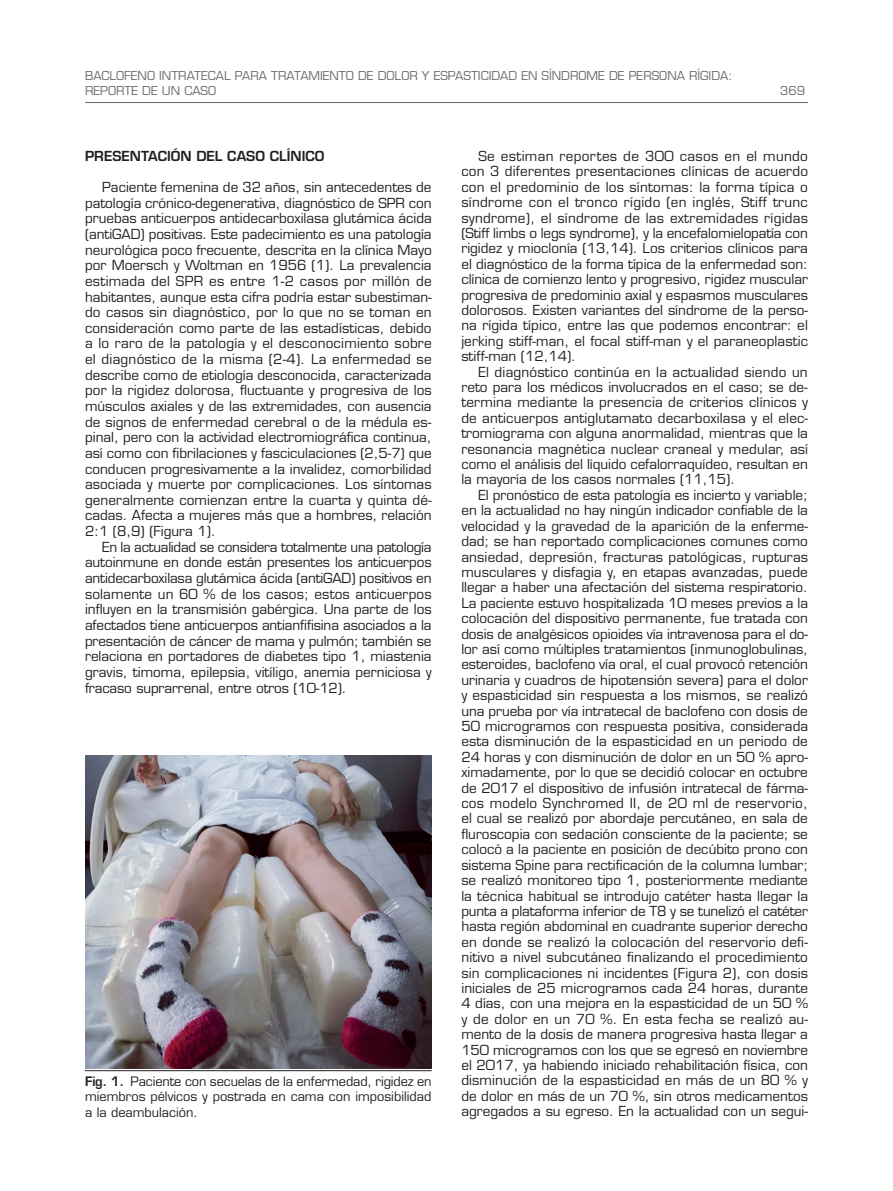
<style>
.page{position:relative;width:893px;height:1191px;background:#fff}
.page>*{position:absolute;margin:0;border:0;box-sizing:border-box;transform-origin:0 0}
.t1{font:13.5px/15.5px "Eurostile LT Std";color:#231f20;text-align:justify}
.t2{font:600 13.5px "Eurostile LT Std";color:#231f20}
.t3{font:12.75px/15.3px "Eurostile LT Std";color:#231f20;text-align:justify}
.t4{font:12px/15px "Eurostile LT Std";color:#6c6d70}
.s1{font-weight:600}
</style>
<div class="page">
<hr style="left:85px;top:102px;width:723px;height:1px;background:#6c6d70">
<hr style="left:85px;top:1070px;width:347px;height:1px;background:#231f20">
<img style="left:85px;top:755px;width:347px;height:313px">
<p class="t4" style="left:85px;top:68px;width:649px">BACLOFENO INTRATECAL PARA TRATAMIENTO DE DOLOR Y ESPASTICIDAD EN SÍNDROME DE PERSONA RÍGIDA:<br>REPORTE DE UN CASO</p>
<p class="t4" style="left:780px;top:83px;width:26px">369</p>
<p class="t2" style="left:85px;top:147px;width:241px">PRESENTACIÓN DEL CASO CLÍNICO</p>
<p class="t1" style="left:85px;top:179px;width:348px;text-indent:17px">Paciente femenina de 32 años, sin antecedentes de patología crónico-degenerativa, diagnóstico de SPR con pruebas anticuerpos antidecarboxilasa glutámica ácida (antiGAD) positivas. Este padecimiento es una patología neurológica poco frecuente, descrita en la clínica Mayo por Moersch y Woltman en 1956 (1). La prevalencia estimada del SPR es entre 1-2 casos por millón de habitantes, aunque esta cifra podría estar subestiman&shy;do casos sin diagnóstico, por lo que no se toman en consideración como parte de las estadísticas, debido a lo raro de la patología y el desconocimiento sobre el diagnóstico de la misma (2-4). La enfermedad se describe como de etiología desconocida, caracterizada por la rigidez dolorosa, fluctuante y progresiva de los músculos axiales y de las extremidades, con ausencia de signos de enfermedad cerebral o de la médula es&shy;pinal, pero con la actividad electromiográfica continua, así como con fibrilaciones y fasciculaciones (2,5-7) que conducen progresivamente a la invalidez, comorbilidad asociada y muerte por complicaciones. Los síntomas generalmente comienzan entre la cuarta y quinta dé&shy;cadas. Afecta a mujeres más que a hombres, relación 2:1 (8,9) (Figura 1).</p>
<p class="t1" style="left:85px;top:539px;width:348px;text-indent:17px">En la actualidad se considera totalmente una patología autoinmune en donde están presentes los anticuerpos antidecarboxilasa glutámica ácida (antiGAD) positivos en solamente un 60 % de los casos; estos anticuerpos influyen en la transmisión gabérgica. Una parte de los afectados tiene anticuerpos antianfifisina asociados a la presentación de cáncer de mama y pulmón; también se relaciona en portadores de diabetes tipo 1, miastenia gravis, timoma, epilepsia, vitíligo, anemia perniciosa y fracaso suprarrenal, entre otros (10-12).</p>
<p class="t3" style="left:85px;top:1073px;width:348px"><span class="s1">Fig. 1.</span> Paciente con secuelas de la enfermedad, rigidez en miembros pélvicos y postrada en cama con imposibilidad a la deambulación.</p>
<p class="t1" style="left:461px;top:148px;width:348px;text-indent:17px">Se estiman reportes de 300 casos en el mundo con 3 diferentes presentaciones clínicas de acuerdo con el predominio de los síntomas: la forma típica o síndrome con el tronco rígido (en inglés, Stiff trunc syndrome), el síndrome de las extremidades rígidas (Stiff limbs o legs syndrome), y la encefalomielopatía con rigidez y mioclonía (13,14). Los criterios clínicos para el diagnóstico de la forma típica de la enfermedad son: clínica de comienzo lento y progresivo, rigidez muscular progresiva de predominio axial y espasmos musculares dolorosos. Existen variantes del síndrome de la perso&shy;na rígida típico, entre las que podemos encontrar: el jerking stiff-man, el focal stiff-man y el paraneoplastic stiff-man (12,14).</p>
<p class="t1" style="left:461px;top:364px;width:348px;text-indent:17px">El diagnóstico continúa en la actualidad siendo un reto para los médicos involucrados en el caso; se de&shy;termina mediante la presencia de criterios clínicos y de anticuerpos antiglutamato decarboxilasa y el elec&shy;tromiograma con alguna anormalidad, mientras que la resonancia magnética nuclear craneal y medular, así como el análisis del líquido cefalorraquídeo, resultan en la mayoría de los casos normales (11,15).</p>
<p class="t1" style="left:461px;top:487px;width:348px;text-indent:17px">El pronóstico de esta patología es incierto y variable; en la actualidad no hay ningún indicador confiable de la velocidad y la gravedad de la aparición de la enferme&shy;dad; se han reportado complicaciones comunes como ansiedad, depresión, fracturas patológicas, rupturas musculares y disfagia y, en etapas avanzadas, puede llegar a haber una afectación del sistema respiratorio.<br>La paciente estuvo hospitalizada 10 meses previos a la colocación del dispositivo permanente, fue tratada con dosis de analgésicos opioides vía intravenosa para el do&shy;lor así como múltiples tratamientos (inmunoglobulinas, esteroides, baclofeno vía oral, el cual provocó retención urinaria y cuadros de hipotensión severa) para el dolor y espasticidad sin respuesta a los mismos, se realizó una prueba por vía intratecal de baclofeno con dosis de 50 microgramos con respuesta positiva, considerada esta disminución de la espasticidad en un periodo de 24 horas y con disminución de dolor en un 50 % apro&shy;ximadamente, por lo que se decidió colocar en octubre de 2017 el dispositivo de infusión intratecal de fárma&shy;cos modelo Synchromed II, de 20 ml de reservorio, el cual se realizó por abordaje percutáneo, en sala de fluroscopia con sedación consciente de la paciente; se colocó a la paciente en posición de decúbito prono con sistema Spine para rectificación de la columna lumbar; se realizó monitoreo tipo 1, posteriormente mediante la técnica habitual se introdujo catéter hasta llegar la punta a plataforma inferior de T8 y se tunelizó el catéter hasta región abdominal en cuadrante superior derecho en donde se realizó la colocación del reservorio defi&shy;nitivo a nivel subcutáneo finalizando el procedimiento sin complicaciones ni incidentes (Figura 2), con dosis iniciales de 25 microgramos cada 24 horas, durante 4 días, con una mejora en la espasticidad de un 50 % y de dolor en un 70 %. En esta fecha se realizó au&shy;mento de la dosis de manera progresiva hasta llegar a 150 microgramos con los que se egresó en noviembre el 2017, ya habiendo iniciado rehabilitación física, con disminución de la espasticidad en más de un 80 % y de dolor en más de un 70 %, sin otros medicamentos agregados a su egreso. En la actualidad con un segui-</p>
</div>
